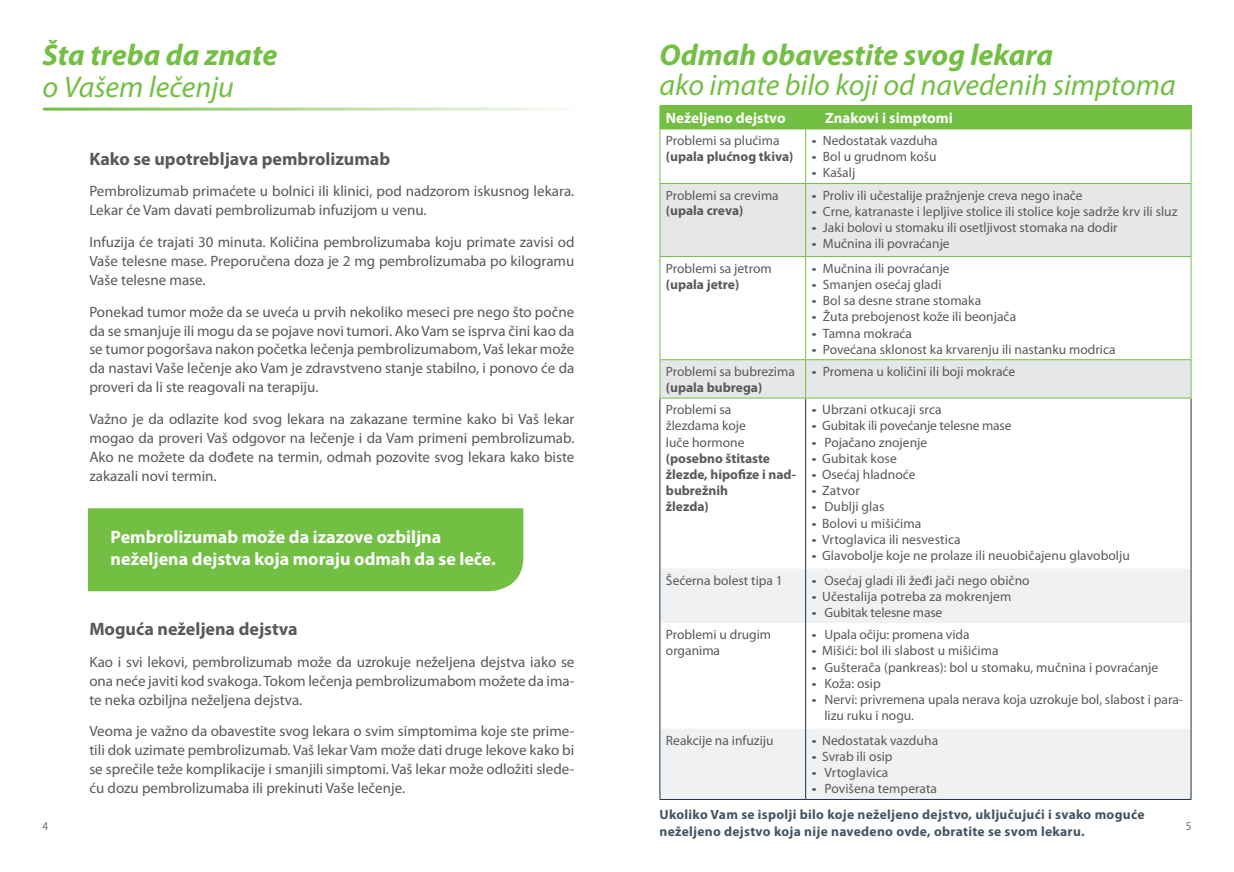
<style>
.page{position:relative;width:1234px;height:872px;background:#fff}
.page>*{position:absolute;margin:0;border:0;box-sizing:border-box;transform-origin:0 0}
.t1{font:italic 30px "Myriad Pro";color:#72bf44}
.t2{font:italic 700 30px "Myriad Pro";color:#72bf44}
.t3{font:700 18px/21.6px "Myriad Pro";color:#fff}
.t4{font:700 18px "Myriad Pro";color:#58595b}
.t5{font:15px/18.9px "Myriad Pro";color:#58595b;text-align:justify}
.t6{font:700 15px "Myriad Pro";color:#fff}
.t7{font:13.5px/16.2px "Myriad Pro";color:#58595b;scale:1.42 1}
.t8{font:13.5px/16.2px "Myriad Pro";color:#58595b}
.t9{font:700 13.5px/17.1px "Myriad Pro";letter-spacing:.02em;color:#455560}
.t10{font:700 13.5px/16.2px "Myriad Pro";color:#58595b}
.t11{font:semi-condensed 12px "Myriad Pro";color:#6d6e71}
</style>
<div class="page">
<div style="left:88px;top:508px;width:435px;height:83px;background:#72bf44"></div>
<div style="left:659px;top:106px;width:531px;height:23px;background:#72bf44"></div>
<svg style="left:660px;top:184px;width:530px;height:214px;fill:#e6e7e8"></svg>
<svg style="left:660px;top:568px;width:530px;height:231px;fill:#f0f1f2"></svg>
<hr style="left:659px;top:799px;width:146px;height:1px;background:#243444">
<hr style="left:805px;top:799px;width:385px;height:1px;background:#243444">
<hr style="left:659px;top:398px;width:1px;height:170px;background:#243444">
<hr style="left:659px;top:568px;width:1px;height:55px;background:#243444">
<hr style="left:659px;top:623px;width:1px;height:105px;background:#243444">
<hr style="left:659px;top:728px;width:1px;height:71px;background:#243444">
<hr style="left:805px;top:398px;width:1px;height:170px;background:#243444">
<hr style="left:1190px;top:398px;width:1px;height:170px;background:#243444">
<hr style="left:805px;top:568px;width:1px;height:55px;background:#243444">
<hr style="left:1190px;top:568px;width:1px;height:55px;background:#243444">
<hr style="left:805px;top:623px;width:1px;height:105px;background:#243444">
<hr style="left:1190px;top:623px;width:1px;height:105px;background:#243444">
<hr style="left:805px;top:728px;width:1px;height:71px;background:#243444">
<hr style="left:1190px;top:728px;width:1px;height:71px;background:#243444">
<hr style="left:659px;top:129px;width:1px;height:54px;background:#72bf44">
<hr style="left:805px;top:129px;width:1px;height:54px;background:#72bf44">
<hr style="left:1190px;top:129px;width:1px;height:54px;background:#72bf44">
<hr style="left:659px;top:183px;width:146px;height:1px;background:#72bf44">
<hr style="left:659px;top:184px;width:1px;height:72px;background:#72bf44">
<hr style="left:805px;top:183px;width:386px;height:1px;background:#72bf44">
<hr style="left:805px;top:184px;width:1px;height:72px;background:#72bf44">
<hr style="left:1190px;top:184px;width:1px;height:72px;background:#72bf44">
<hr style="left:659px;top:256px;width:146px;height:1px;background:#72bf44">
<hr style="left:659px;top:257px;width:1px;height:102px;background:#72bf44">
<hr style="left:805px;top:256px;width:386px;height:1px;background:#72bf44">
<hr style="left:805px;top:257px;width:1px;height:102px;background:#72bf44">
<hr style="left:1190px;top:257px;width:1px;height:102px;background:#72bf44">
<hr style="left:659px;top:359px;width:146px;height:1px;background:#72bf44">
<hr style="left:659px;top:360px;width:1px;height:38px;background:#72bf44">
<hr style="left:805px;top:359px;width:386px;height:1px;background:#72bf44">
<hr style="left:805px;top:360px;width:1px;height:38px;background:#72bf44">
<hr style="left:1190px;top:360px;width:1px;height:38px;background:#72bf44">
<hr style="left:659px;top:398px;width:146px;height:1px;background:#72bf44">
<hr style="left:805px;top:398px;width:386px;height:1px;background:#72bf44">
<hr style="left:659px;top:105px;width:146px;height:1px;background:#72bf44">
<svg style="left:659px;top:106px;width:1px;height:23px"></svg>
<hr style="left:805px;top:105px;width:386px;height:1px;background:#72bf44">
<svg style="left:1190px;top:106px;width:1px;height:23px"></svg>
<hr style="left:659px;top:129px;width:146px;height:1px;background:#72bf44">
<hr style="left:805px;top:129px;width:386px;height:1px;background:#72bf44">
<h1 class="t2" style="left:43px;top:35px;width:236px">Šta treba da znate</h1>
<h1 class="t1" style="left:43px;top:68px;width:193px">o Vašem lečenju</h1>
<p class="t4" style="left:89px;top:147px;width:302px">Kako se upotrebljava pembrolizumab</p>
<p class="t5" style="left:89px;top:182px;width:486px">Pembrolizumab primaćete u bolnici ili klinici, pod nadzorom iskusnog lekara.<br>Lekar će Vam davati pembrolizumab infuzijom u venu.</p>
<p class="t5" style="left:89px;top:232px;width:486px">Infuzija će trajati 30 minuta. Količina pembrolizumaba koju primate zavisi od Vaše telesne mase. Preporučena doza je 2 mg pembrolizumaba po kilogramu Vaše telesne mase.</p>
<p class="t5" style="left:89px;top:302px;width:486px">Ponekad tumor može da se uveća u prvih nekoliko meseci pre nego što počne da se smanjuje ili mogu da se pojave novi tumori. Ako Vam se isprva čini kao da se tumor pogoršava nakon početka lečenja pembrolizumabom, Vaš lekar može da nastavi Vaše lečenje ako Vam je zdravstveno stanje stabilno, i ponovo će da proveri da li ste reagovali na terapiju.</p>
<p class="t5" style="left:89px;top:409px;width:486px">Važno je da odlazite kod svog lekara na zakazane termine kako bi Vaš lekar mogao da proveri Vaš odgovor na lečenje i da Vam primeni pembrolizumab.<br>Ako ne možete da dođete na termin, odmah pozovite svog lekara kako biste zakazali novi termin.</p>
<p class="t3" style="left:111px;top:526px;width:386px">Pembrolizumab može da izazove ozbiljna neželjena dejstva koja moraju odmah da se leče.</p>
<h1 class="t2" style="left:659px;top:35px;width:395px">Odmah obavestite svog lekara</h1>
<h1 class="t1" style="left:659px;top:66px;width:517px">ako imate bilo koji od navedenih simptoma</h1>
<p class="t6" style="left:665px;top:108px;width:121px">Neželjeno dejstvo</p>
<p class="t6" style="left:824px;top:108px;width:129px">Znakovi i simptomi</p>
<p class="t8" style="left:665px;top:132px;width:115px">Problemi sa plućima</p>
<p class="t10" style="left:665px;top:148px;width:129px">(upala plućnog tkiva)</p>
<p class="t7" style="left:811px;top:132px;width:90px">• Nedostatak vazduha</p>
<p class="t7" style="left:811px;top:148px;width:89px">• Bol u grudnom košu</p>
<p class="t7" style="left:811px;top:165px;width:32px">• Kašalj</p>
<p class="t8" style="left:665px;top:187px;width:114px">Problemi sa crevima</p>
<p class="t10" style="left:665px;top:201px;width:79px">(upala creva)</p>
<p class="t7" style="left:811px;top:187px;width:192px">• Proliv ili učestalije pražnjenje creva nego inače</p>
<p class="t7" style="left:811px;top:203px;width:259px">• Crne, katranaste i lepljive stolice ili stolice koje sadrže krv ili sluz</p>
<p class="t7" style="left:811px;top:219px;width:217px">• Jaki bolovi u stomaku ili osetljivost stomaka na dodir</p>
<p class="t7" style="left:811px;top:235px;width:99px">• Mučnina ili povraćanje</p>
<p class="t8" style="left:665px;top:260px;width:107px">Problemi sa jetrom</p>
<p class="t10" style="left:665px;top:276px;width:75px">(upala jetre)</p>
<p class="t7" style="left:811px;top:260px;width:99px">• Mučnina ili povraćanje</p>
<p class="t7" style="left:811px;top:276px;width:93px">• Smanjen osećaj gladi</p>
<p class="t7" style="left:811px;top:292px;width:121px">• Bol sa desne strane stomaka</p>
<p class="t7" style="left:811px;top:308px;width:145px">• Žuta prebojenost kože ili beonjača</p>
<p class="t7" style="left:811px;top:325px;width:72px">• Tamna mokraća</p>
<p class="t7" style="left:811px;top:341px;width:215px">• Povećana sklonost ka krvarenju ili nastanku modrica</p>
<p class="t8" style="left:665px;top:363px;width:130px">Problemi sa bubrezima</p>
<p class="t10" style="left:665px;top:379px;width:98px">(upala bubrega)</p>
<p class="t7" style="left:811px;top:363px;width:145px">• Promena u količini ili boji mokraće</p>
<p class="t8" style="left:665px;top:401px;width:81px">Problemi sa žlezdama koje luče hormone</p>
<p class="t10" style="left:665px;top:450px;width:132px">(posebno štitaste žlezde, hipofize i nad&shy;bubrežnih<br>žlezda)</p>
<p class="t7" style="left:811px;top:401px;width:93px">• Ubrzani otkucaji srca</p>
<p class="t7" style="left:811px;top:417px;width:142px">• Gubitak ili povećanje telesne mase</p>
<p class="t7" style="left:811px;top:434px;width:83px">• Pojačano znojenje</p>
<p class="t7" style="left:811px;top:450px;width:61px">• Gubitak kose</p>
<p class="t7" style="left:811px;top:466px;width:75px">• Osećaj hladnoće</p>
<p class="t7" style="left:811px;top:482px;width:36px">• Zatvor</p>
<p class="t7" style="left:811px;top:498px;width:53px">• Dublji glas</p>
<p class="t7" style="left:811px;top:515px;width:79px">• Bolovi u mišićima</p>
<p class="t7" style="left:811px;top:531px;width:106px">• Vrtoglavica ili nesvestica</p>
<p class="t7" style="left:811px;top:547px;width:226px">• Glavobolje koje ne prolaze ili neuobičajenu glavobolju</p>
<p class="t8" style="left:665px;top:572px;width:118px">Šećerna bolest tipa 1</p>
<p class="t7" style="left:811px;top:572px;width:155px">• Osećaj gladi ili žeđi jači nego obično</p>
<p class="t7" style="left:811px;top:588px;width:142px">• Učestalija potreba za mokrenjem</p>
<p class="t7" style="left:811px;top:604px;width:94px">• Gubitak telesne mase</p>
<p class="t8" style="left:665px;top:626px;width:107px">Problemi u drugim organima</p>
<p class="t7" style="left:811px;top:626px;width:113px">• Upala očiju: promena vida</p>
<p class="t4" style="left:89px;top:617px;width:210px">Moguća neželjena dejstva</p>
<p class="t5" style="left:89px;top:652px;width:486px">Kao i svi lekovi, pembrolizumab može da uzrokuje neželjena dejstva iako se ona neće javiti kod svakoga. Tokom lečenja pembrolizumabom možete da ima&shy;te neka ozbiljna neželjena dejstva.</p>
<p class="t5" style="left:89px;top:721px;width:486px">Veoma je važno da obavestite svog lekara o svim simptomima koje ste prime&shy;tili dok uzimate pembrolizumab. Vaš lekar Vam može dati druge lekove kako bi se sprečile teže komplikacije i smanjili simptomi. Vaš lekar može odložiti slede&shy;ću dozu pembrolizumaba ili prekinuti Vaše lečenje.</p>
<p class="t7" style="left:811px;top:642px;width:133px">• Mišići: bol ili slabost u mišićima</p>
<p class="t7" style="left:811px;top:658px;width:245px">• Gušterača (pankreas): bol u stomaku, mučnina i povraćanje</p>
<p class="t7" style="left:811px;top:675px;width:50px">• Koža: osip</p>
<p class="t7" style="left:824px;top:691px;width:254px;text-indent:-13px">• Nervi: privremena upala nerava koja uzrokuje bol, slabost i para&shy;lizu ruku i nogu.</p>
<p class="t8" style="left:665px;top:732px;width:109px">Reakcije na infuziju</p>
<p class="t7" style="left:811px;top:732px;width:91px">• Nedostatak vazduha</p>
<p class="t7" style="left:811px;top:748px;width:58px">• Svrab ili osip</p>
<p class="t7" style="left:811px;top:764px;width:56px">• Vrtoglavica</p>
<p class="t7" style="left:811px;top:780px;width:90px">• Povišena temperata</p>
<p class="t9" style="left:659px;top:805px;width:486px">Ukoliko Vam se ispolji bilo koje neželjeno dejstvo, uključujući i svako moguće neželjeno dejstvo koja nije navedeno ovde, obratite se svom lekaru.</p>
<p class="t11" style="left:43px;top:819px;width:7px">4</p>
<p class="t11" style="left:1185px;top:819px;width:7px">5</p>
</div>
